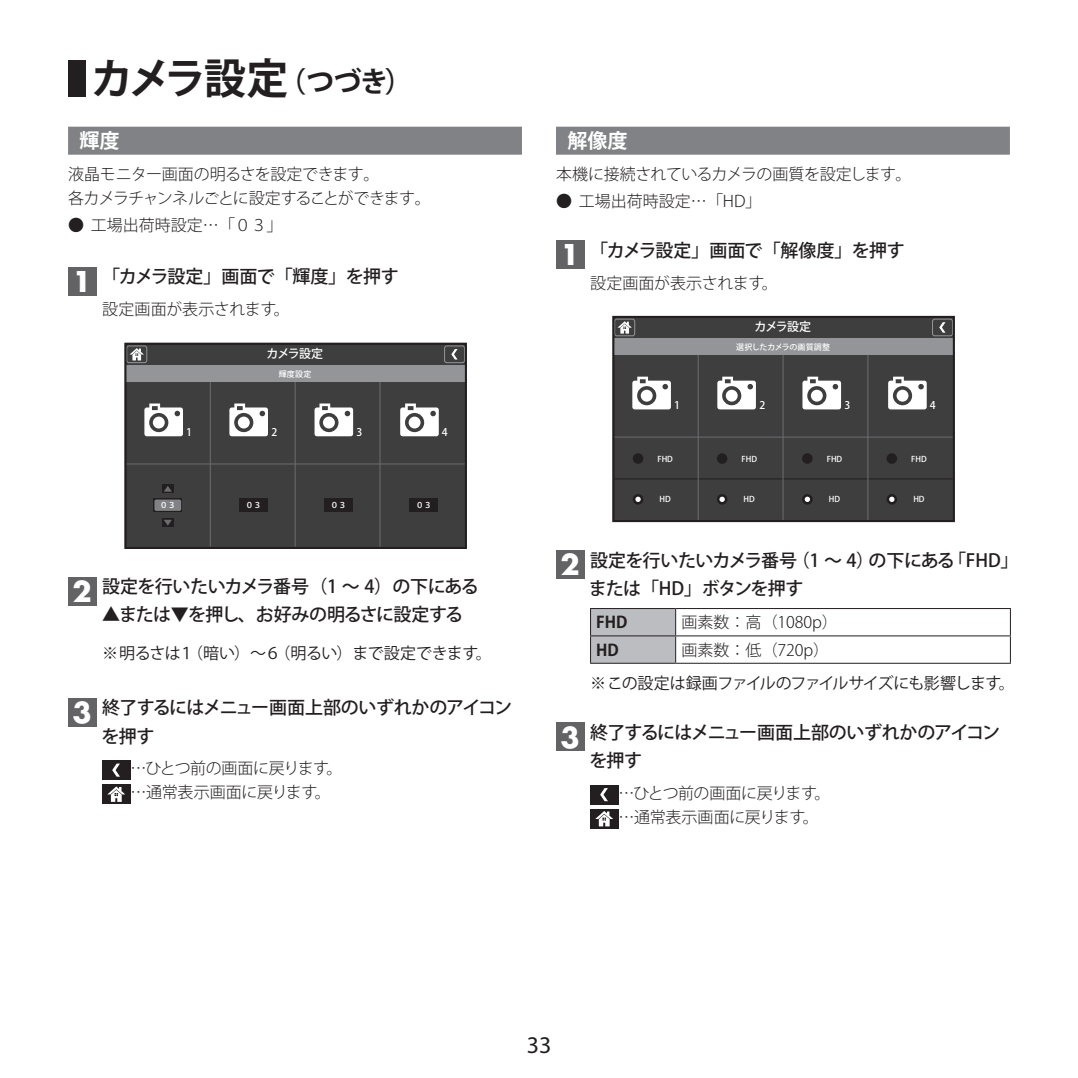
<style>
.page{position:relative;width:1078px;height:1078px;background:#fff}
.page>*{position:absolute;margin:0;border:0;box-sizing:border-box;transform-origin:0 0}
.t1{font:700 42px "Koz Go Std";letter-spacing:-.08em;color:#231f20}
.t2{font:24px "Myriad Pro";color:#231f20}
.t3{font:700 20px "Koz Go Std";color:#fff}
.t4{font:500 18px/28px "Koz Go Std";letter-spacing:-.04em;color:#231f20}
.t5{font:300 16px/24px "Koz Go Std";letter-spacing:-.025em;color:#231f20}
.t6{font:300 16px "Koz Go Std";color:#231f20}
.t7{font:16px "Koz Go Std";letter-spacing:-.06em;color:#231f20}
.t8{font:16px "Koz Go Std";letter-spacing:-.04em;color:#231f20}
.t9{font:700 16px "Koz Go Std";color:#231f20}
.t10{font:500 12px "Koz Go Std";letter-spacing:-.085em;color:#fff}
.t11{font:500 10.6px "Koz Go Std";color:#fff}
.t12{font:500 8px "Koz Go Std";color:#fff}
.s1{font-size:28px}
.s2{font-family:"Futura";font-weight:700;font-size:28px;color:#fff}
</style>
<div class="page">
<div style="left:68px;top:60px;width:17px;height:36px;background:#231f20"></div>
<div style="left:556px;top:127px;width:453px;height:28px;background:#808285"></div>
<div style="left:556px;top:240px;width:28px;height:29px;background:#636366"></div>
<div style="left:556px;top:550px;width:28px;height:28px;background:#636366"></div>
<svg style="left:590px;top:608px;width:420px;height:54px"></svg>
<hr style="left:590px;top:662px;width:85px;height:1px;background:#231f20">
<hr style="left:675px;top:662px;width:335px;height:1px;background:#231f20">
<div style="left:556px;top:722px;width:28px;height:29px;background:#636366"></div>
<div style="left:590px;top:784px;width:28px;height:20px;background:#231f20"></div>
<svg style="left:600px;top:788px;width:7px;height:13px"></svg>
<div style="left:590px;top:808px;width:28px;height:20px;background:#231f20"></div>
<svg style="left:595px;top:811px;width:18px;height:15px"></svg>
<div style="left:613px;top:317px;width:340px;height:204px;background:#3e3e3f"></div>
<hr style="left:614px;top:478px;width:338px;height:1px;background:#231f20">
<div style="left:614px;top:319px;width:20px;height:17px;border:1px solid #939598;border-radius:2px"></div>
<div style="left:932px;top:319px;width:20px;height:17px;border:1px solid #939598;border-radius:2px"></div>
<svg style="left:939px;top:322px;width:6px;height:10px"></svg>
<svg style="left:617px;top:321px;width:14px;height:12px"></svg>
<svg style="left:632px;top:376px;width:38px;height:33px"></svg>
<div style="left:640px;top:389px;width:12px;height:12px;background:#fff;border-radius:50%"></div>
<svg style="left:717px;top:376px;width:38px;height:33px"></svg>
<div style="left:725px;top:389px;width:12px;height:12px;background:#fff;border-radius:50%"></div>
<svg style="left:802px;top:376px;width:38px;height:33px"></svg>
<div style="left:810px;top:389px;width:12px;height:12px;background:#fff;border-radius:50%"></div>
<svg style="left:888px;top:376px;width:38px;height:33px"></svg>
<div style="left:896px;top:389px;width:12px;height:12px;background:#fff;border-radius:50%"></div>
<hr style="left:867px;top:353px;width:1px;height:166px;background:#6c6d70">
<hr style="left:782px;top:353px;width:1px;height:166px;background:#6c6d70">
<hr style="left:697px;top:353px;width:1px;height:166px;background:#6c6d70">
<svg style="left:632px;top:494px;width:11px;height:10px"></svg>
<div style="left:632px;top:453px;width:11px;height:10px;background:#231f20;border-radius:50%"></div>
<svg style="left:635px;top:496px;width:5px;height:6px"></svg>
<svg style="left:716px;top:494px;width:11px;height:10px"></svg>
<div style="left:716px;top:453px;width:11px;height:10px;background:#231f20;border-radius:50%"></div>
<svg style="left:719px;top:496px;width:5px;height:6px"></svg>
<svg style="left:801px;top:494px;width:11px;height:10px"></svg>
<div style="left:801px;top:453px;width:11px;height:10px;background:#231f20;border-radius:50%"></div>
<svg style="left:804px;top:496px;width:5px;height:6px"></svg>
<svg style="left:886px;top:494px;width:10px;height:10px"></svg>
<div style="left:886px;top:453px;width:10px;height:10px;background:#231f20;border-radius:50%"></div>
<svg style="left:889px;top:496px;width:5px;height:6px"></svg>
<hr style="left:614px;top:436px;width:338px;height:1px;background:#6c6d70">
<div style="left:614px;top:338px;width:339px;height:17px;background:#939598"></div>
<div style="left:612px;top:316px;width:342px;height:206px;border:2px solid #231f20"></div>
<div style="left:68px;top:127px;width:454px;height:28px;background:#808285"></div>
<div style="left:68px;top:267px;width:28px;height:28px;background:#636366"></div>
<div style="left:68px;top:577px;width:28px;height:28px;background:#636366"></div>
<div style="left:68px;top:698px;width:28px;height:28px;background:#636366"></div>
<div style="left:102px;top:760px;width:28px;height:19px;background:#231f20"></div>
<svg style="left:112px;top:763px;width:8px;height:13px"></svg>
<div style="left:102px;top:784px;width:28px;height:19px;background:#231f20"></div>
<svg style="left:107px;top:786px;width:18px;height:15px"></svg>
<div style="left:125px;top:343px;width:341px;height:205px;background:#3e3e3f"></div>
<div style="left:126px;top:345px;width:21px;height:18px;border:1px solid #939598;border-radius:2px"></div>
<div style="left:444px;top:345px;width:20px;height:18px;border:1px solid #939598;border-radius:2px"></div>
<svg style="left:451px;top:349px;width:6px;height:10px"></svg>
<svg style="left:129px;top:348px;width:15px;height:12px"></svg>
<svg style="left:144px;top:403px;width:39px;height:33px"></svg>
<div style="left:153px;top:416px;width:12px;height:12px;background:#fff;border-radius:50%"></div>
<svg style="left:229px;top:403px;width:39px;height:33px"></svg>
<div style="left:238px;top:416px;width:12px;height:12px;background:#fff;border-radius:50%"></div>
<svg style="left:314px;top:403px;width:39px;height:33px"></svg>
<div style="left:323px;top:416px;width:12px;height:12px;background:#fff;border-radius:50%"></div>
<svg style="left:400px;top:403px;width:38px;height:33px"></svg>
<div style="left:408px;top:416px;width:12px;height:12px;background:#fff;border-radius:50%"></div>
<hr style="left:379px;top:379px;width:1px;height:167px;background:#6c6d70">
<hr style="left:295px;top:379px;width:1px;height:167px;background:#6c6d70">
<hr style="left:210px;top:379px;width:1px;height:167px;background:#6c6d70">
<hr style="left:126px;top:463px;width:338px;height:1px;background:#6c6d70">
<div style="left:126px;top:365px;width:339px;height:16px;background:#939598"></div>
<div style="left:124px;top:342px;width:343px;height:207px;border:2px solid #231f20"></div>
<svg style="left:154px;top:498px;width:28px;height:13px"></svg>
<svg style="left:162px;top:484px;width:11px;height:9px"></svg>
<div style="left:162px;top:518px;width:11px;height:9px;background:#231f20"></div>
<svg style="left:164px;top:519px;width:8px;height:6px"></svg>
<svg style="left:164px;top:485px;width:8px;height:6px"></svg>
<div style="left:154px;top:499px;width:27px;height:11px;background:#808285;border-radius:2px"></div>
<div style="left:239px;top:498px;width:28px;height:13px;background:#231f20"></div>
<div style="left:324px;top:498px;width:28px;height:13px;background:#231f20"></div>
<div style="left:409px;top:498px;width:29px;height:13px;background:#231f20"></div>
<h1 class="t1" style="left:91px;top:51px;width:323px">カメラ設定<span class="s1">（つづき）</span></h1>
<p class="t3" style="left:79px;top:128px;width:41px">輝度</p>
<p class="t5" style="left:68px;top:162px;width:364px">液晶モニター画面の明るさを設定できます。<br>各カメラチャンネルごとに設定することができます。</p>
<p class="t6" style="left:68px;top:215px;width:216px">● 工場出荷時設定…「０３」</p>
<p class="t4" style="left:73px;top:264px;width:327px"><span class="s2">1</span> 「カメラ設定」画面で「輝度」を押す</p>
<p class="t5" style="left:102px;top:298px;width:189px">設定画面が表示されます。</p>
<p class="t10" style="left:266px;top:346px;width:58px">カメラ設定</p>
<p class="t12" style="left:279px;top:368px;width:34px">輝度設定</p>
<p class="t11" style="left:186px;top:425px;width:7px">1</p>
<p class="t11" style="left:271px;top:425px;width:7px">2</p>
<p class="t11" style="left:356px;top:425px;width:7px">3</p>
<p class="t11" style="left:441px;top:425px;width:7px">4</p>
<p class="t12" style="left:160px;top:500px;width:17px">０３</p>
<p class="t12" style="left:245px;top:500px;width:17px">０３</p>
<p class="t12" style="left:330px;top:500px;width:17px">０３</p>
<p class="t12" style="left:416px;top:500px;width:17px">０３</p>
<p class="t4" style="left:73px;top:573px;width:407px"><span class="s2">2</span> 設定を行いたいカメラ番号（1 ～ 4）の下にある</p>
<p class="t4" style="left:102px;top:601px;width:362px">▲または▼を押し、お好みの明るさに設定する</p>
<p class="t8" style="left:102px;top:643px;width:391px">※明るさは１（暗い）～６（明るい）まで設定できます。</p>
<p class="t4" style="left:101px;top:694px;width:412px;text-indent:-29px"><span class="s2">3</span> 終了するにはメニュー画面上部のいずれかのアイコンを押す</p>
<p class="t5" style="left:130px;top:756px;width:214px">…ひとつ前の画面に戻ります。…通常表示画面に戻ります。</p>
<p class="t3" style="left:567px;top:128px;width:61px">解像度</p>
<p class="t5" style="left:556px;top:162px;width:357px">本機に接続されているカメラの画質を設定します。</p>
<p class="t6" style="left:556px;top:191px;width:207px">● 工場出荷時設定…「HD」</p>
<p class="t4" style="left:560px;top:237px;width:345px"><span class="s2">1</span> 「カメラ設定」画面で「解像度」を押す</p>
<p class="t5" style="left:590px;top:271px;width:189px">設定画面が表示されます。</p>
<p class="t10" style="left:754px;top:319px;width:58px">カメラ設定</p>
<p class="t12" style="left:736px;top:341px;width:95px">選択したカメラの画質調整</p>
<p class="t11" style="left:674px;top:398px;width:7px">1</p>
<p class="t11" style="left:759px;top:398px;width:7px">2</p>
<p class="t11" style="left:844px;top:398px;width:7px">3</p>
<p class="t11" style="left:929px;top:398px;width:7px">4</p>
<p class="t12" style="left:657px;top:453px;width:17px">FHD</p>
<p class="t12" style="left:659px;top:494px;width:13px">HD</p>
<p class="t12" style="left:741px;top:453px;width:17px">FHD</p>
<p class="t12" style="left:743px;top:494px;width:13px">HD</p>
<p class="t12" style="left:826px;top:453px;width:17px">FHD</p>
<p class="t12" style="left:828px;top:494px;width:13px">HD</p>
<p class="t12" style="left:911px;top:453px;width:17px">FHD</p>
<p class="t12" style="left:913px;top:494px;width:13px">HD</p>
<p class="t4" style="left:589px;top:546px;width:431px;text-indent:-28px"><span class="s2">2</span> 設定を行いたいカメラ番号（1 ～ 4）の下にある「FHD」または「HD」ボタンを押す</p>
<p class="t9" style="left:596px;top:612px;width:33px">FHD</p>
<p class="t6" style="left:681px;top:612px;width:158px">画素数：高（1080p）</p>
<p class="t9" style="left:596px;top:639px;width:24px">HD</p>
<p class="t5" style="left:681px;top:638px;width:149px">画素数：低（720p）</p>
<p class="t7" style="left:590px;top:673px;width:426px">※この設定は録画ファイルのファイルサイズにも影響します。</p>
<p class="t4" style="left:589px;top:719px;width:412px;text-indent:-29px"><span class="s2">3</span> 終了するにはメニュー画面上部のいずれかのアイコンを押す</p>
<p class="t5" style="left:618px;top:781px;width:213px">…ひとつ前の画面に戻ります。…通常表示画面に戻ります。</p>
<h2 class="t2" style="left:526px;top:1029px;width:26px">33</h2>
</div>
